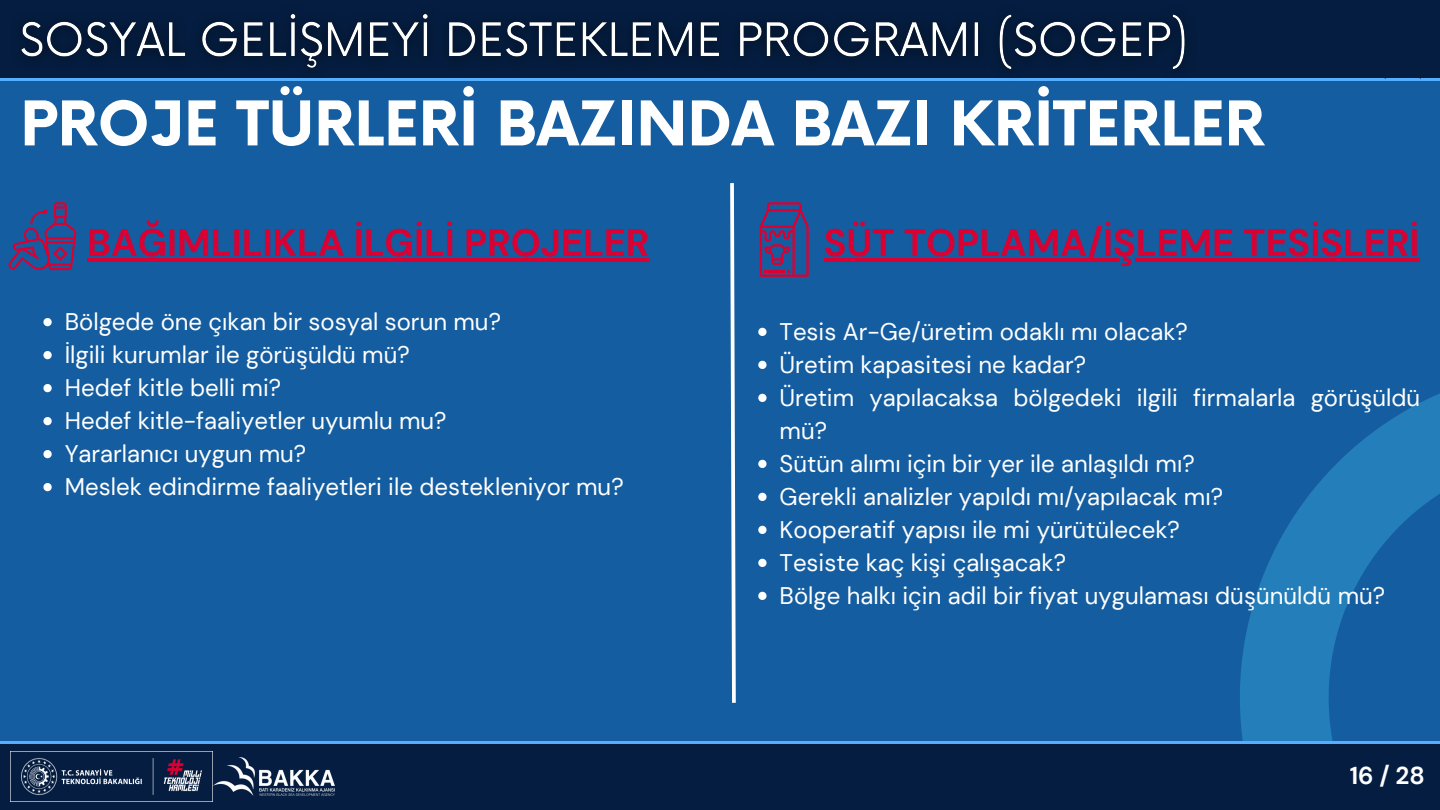
<style>
.page{position:relative;width:1440px;height:810px;background:#145da0}
.page>*{position:absolute;margin:0;border:0;box-sizing:border-box;transform-origin:0 0}
.t1{font:700 60px "Now";color:#fff}
.t2{font:700 38px "DM Sans";color:#da0032}
.t3{font:700 24.4px "DM Sans";color:#fff}
.t4{font:24px/33px "DM Sans";color:#fff}
</style>
<div class="page">
<div style="left:0;top:0;width:1440px;height:81px;background:#051d40"></div>
<img style="left:4px;top:0;width:1198px;height:81px">
<svg style="left:1240px;top:393px;width:200px;height:348px"></svg>
<div style="left:0;top:741px;width:1440px;height:69px;background:#051d40"></div>
<img style="left:10px;top:752px;width:203px;height:50px">
<img style="left:213px;top:758px;width:122px;height:37px">
<svg style="left:1416px;top:0;width:9px;height:9px"></svg>
<svg style="left:1381px;top:0;width:9px;height:9px"></svg>
<svg style="left:1434px;top:18px;width:6px;height:8px"></svg>
<svg style="left:1398px;top:18px;width:9px;height:8px"></svg>
<svg style="left:1416px;top:35px;width:9px;height:9px"></svg>
<svg style="left:1381px;top:35px;width:9px;height:9px"></svg>
<svg style="left:1434px;top:53px;width:6px;height:8px"></svg>
<svg style="left:1398px;top:53px;width:9px;height:8px"></svg>
<svg style="left:1416px;top:70px;width:9px;height:9px"></svg>
<svg style="left:1381px;top:70px;width:9px;height:9px"></svg>
<svg style="left:730px;top:183px;width:6px;height:520px"></svg>
<svg style="left:760px;top:202px;width:49px;height:74px"></svg>
<svg style="left:8px;top:202px;width:68px;height:68px"></svg>
<svg style="left:43px;top:318px;width:9px;height:8px"></svg>
<svg style="left:43px;top:351px;width:9px;height:8px"></svg>
<svg style="left:43px;top:384px;width:9px;height:8px"></svg>
<svg style="left:43px;top:417px;width:9px;height:8px"></svg>
<svg style="left:43px;top:450px;width:9px;height:8px"></svg>
<svg style="left:43px;top:483px;width:9px;height:8px"></svg>
<hr style="left:87px;top:258px;width:563px;height:4px;background:#da0032">
<hr style="left:824px;top:258px;width:596px;height:4px;background:#da0032">
<svg style="left:758px;top:328px;width:9px;height:8px"></svg>
<svg style="left:758px;top:361px;width:9px;height:8px"></svg>
<svg style="left:758px;top:394px;width:9px;height:8px"></svg>
<svg style="left:758px;top:460px;width:9px;height:8px"></svg>
<svg style="left:758px;top:493px;width:9px;height:8px"></svg>
<svg style="left:758px;top:526px;width:9px;height:8px"></svg>
<svg style="left:758px;top:559px;width:9px;height:8px"></svg>
<svg style="left:758px;top:592px;width:9px;height:8px"></svg>
<p class="t1" style="left:20px;top:91px;width:1246px">PROJE TÜRLERİ BAZINDA BAZI KRİTERLER</p>
<p class="t2" style="left:87px;top:218px;width:564px">BAĞIMLILIKLA İLGİLİ PROJELER</p>
<p class="t2" style="left:824px;top:218px;width:597px">SÜT TOPLAMA/İŞLEME TESİSLERİ</p>
<p class="t4" style="left:65px;top:305px;width:438px">Bölgede öne çıkan bir sosyal sorun mu?</p>
<p class="t4" style="left:65px;top:338px;width:347px">İlgili kurumlar ile görüşüldü mü?</p>
<p class="t4" style="left:65px;top:371px;width:218px">Hedef kitle belli mi?</p>
<p class="t4" style="left:65px;top:404px;width:383px">Hedef kitle-faaliyetler uyumlu mu?</p>
<p class="t4" style="left:65px;top:437px;width:243px">Yararlanıcı uygun mu?</p>
<p class="t4" style="left:65px;top:470px;width:560px">Meslek edindirme faaliyetleri ile destekleniyor mu?</p>
<p class="t4" style="left:780px;top:315px;width:410px">Tesis Ar-Ge/üretim odaklı mı olacak?</p>
<p class="t4" style="left:780px;top:348px;width:308px">Üretim kapasitesi ne kadar?</p>
<p class="t4" style="left:780px;top:381px;width:642px">Üretim yapılacaksa bölgedeki ilgili firmalarla görüşüldü mü?</p>
<p class="t4" style="left:780px;top:447px;width:417px">Sütün alımı için bir yer ile anlaşıldı mı?</p>
<p class="t4" style="left:780px;top:480px;width:445px">Gerekli analizler yapıldı mı/yapılacak mı?</p>
<p class="t4" style="left:780px;top:513px;width:402px">Kooperatif yapısı ile mi yürütülecek?</p>
<p class="t4" style="left:780px;top:546px;width:288px">Tesiste kaç kişi çalışacak?</p>
<p class="t4" style="left:780px;top:579px;width:607px">Bölge halkı için adil bir fiyat uygulaması düşünüldü mü?</p>
<p class="t3" style="left:1350px;top:759px;width:77px">16 / 28</p>
</div>
